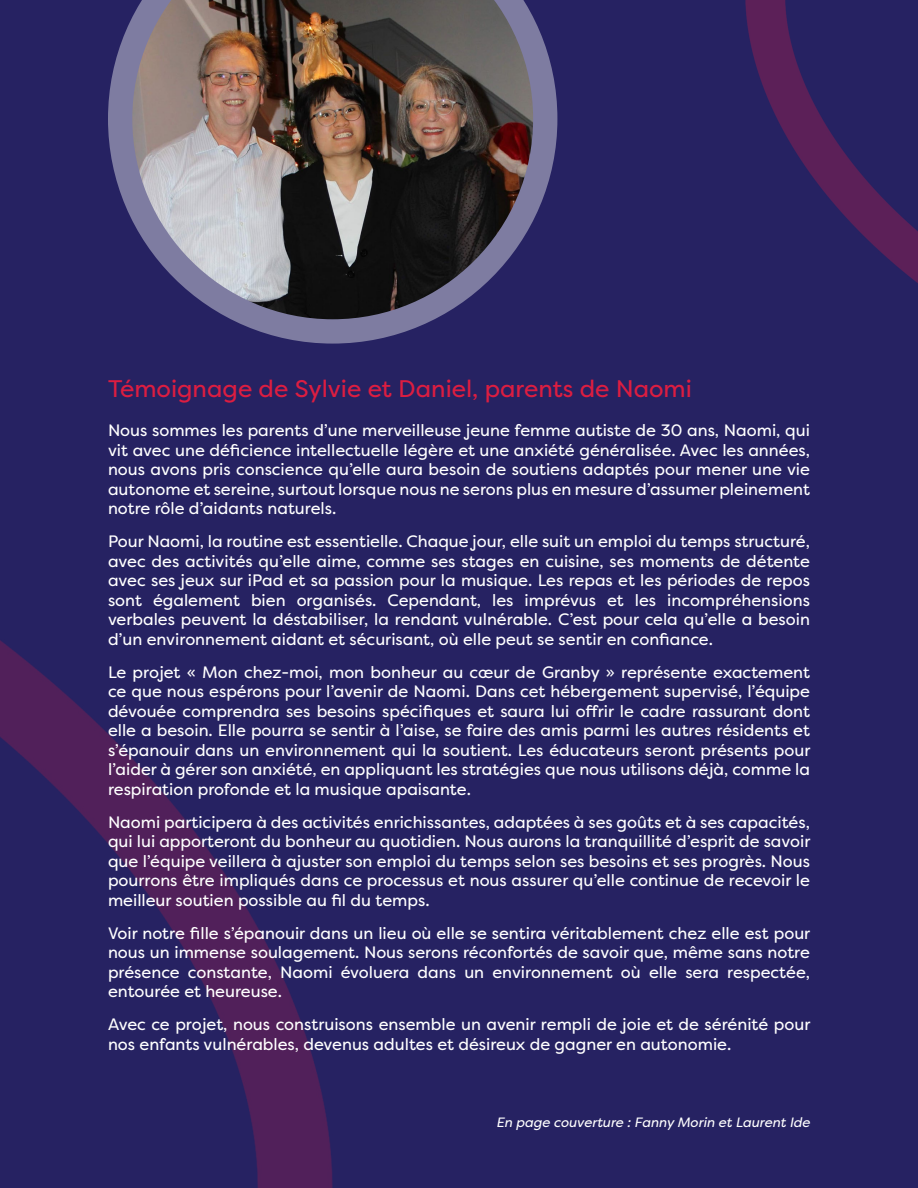
<style>
.page{position:relative;width:918px;height:1188px;background:#262262}
.page>*{position:absolute;margin:0;border:0;box-sizing:border-box;transform-origin:0 0}
.t1{font:24px "Filson Pro";color:#dc1d41}
.t2{font:16.5px/19.5px "Filson Pro";color:#fff;text-align:justify}
.t3{font:italic 13.5px "Filson Pro";color:#fff}
</style>
<div class="page">
<img style="left:746px;top:0;width:172px;height:283px">
<img style="left:108px;top:0;width:449px;height:344px">
<img style="left:0;top:640px;width:333px;height:548px">
<h1 class="t1" style="left:108px;top:373px;width:585px">Témoignage de Sylvie et Daniel, parents de Naomi</h1>
<p class="t2" style="left:108px;top:420px;width:704px">Nous sommes les parents d’une merveilleuse jeune femme autiste de 30 ans, Naomi, qui vit avec une déficience intellectuelle légère et une anxiété généralisée. Avec les années, nous avons pris conscience qu’elle aura besoin de soutiens adaptés pour mener une vie autonome et sereine, surtout lorsque nous ne serons plus en mesure d’assumer pleinement notre rôle d’aidants naturels.</p>
<p class="t2" style="left:108px;top:531px;width:704px">Pour Naomi, la routine est essentielle. Chaque jour, elle suit un emploi du temps structuré, avec des activités qu’elle aime, comme ses stages en cuisine, ses moments de détente avec ses jeux sur iPad et sa passion pour la musique. Les repas et les périodes de repos sont également bien organisés. Cependant, les imprévus et les incompréhensions verbales peuvent la déstabiliser, la rendant vulnérable. C’est pour cela qu’elle a besoin d’un environnement aidant et sécurisant, où elle peut se sentir en confiance.</p>
<p class="t2" style="left:108px;top:662px;width:704px">Le projet « Mon chez-moi, mon bonheur au cœur de Granby » représente exactement ce que nous espérons pour l’avenir de Naomi. Dans cet hébergement supervisé, l’équipe dévouée comprendra ses besoins spécifiques et saura lui offrir le cadre rassurant dont elle a besoin. Elle pourra se sentir à l’aise, se faire des amis parmi les autres résidents et s’épanouir dans un environnement qui la soutient. Les éducateurs seront présents pour l’aider à gérer son anxiété, en appliquant les stratégies que nous utilisons déjà, comme la respiration profonde et la musique apaisante.</p>
<p class="t2" style="left:108px;top:812px;width:704px">Naomi participera à des activités enrichissantes, adaptées à ses goûts et à ses capacités, qui lui apporteront du bonheur au quotidien. Nous aurons la tranquillité d’esprit de savoir que l’équipe veillera à ajuster son emploi du temps selon ses besoins et ses progrès. Nous pourrons être impliqués dans ce processus et nous assurer qu’elle continue de recevoir le meilleur soutien possible au fil du temps.</p>
<p class="t2" style="left:108px;top:923px;width:704px">Voir notre fille s’épanouir dans un lieu où elle se sentira véritablement chez elle est pour nous un immense soulagement. Nous serons réconfortés de savoir que, même sans notre présence constante, Naomi évoluera dans un environnement où elle sera respectée, entourée et heureuse.</p>
<p class="t2" style="left:108px;top:1014px;width:704px">Avec ce projet, nous construisons ensemble un avenir rempli de joie et de sérénité pour nos enfants vulnérables, devenus adultes et désireux de gagner en autonomie.</p>
<p class="t3" style="left:496px;top:1113px;width:315px">En page couverture : Fanny Morin et Laurent Ide</p>
</div>
